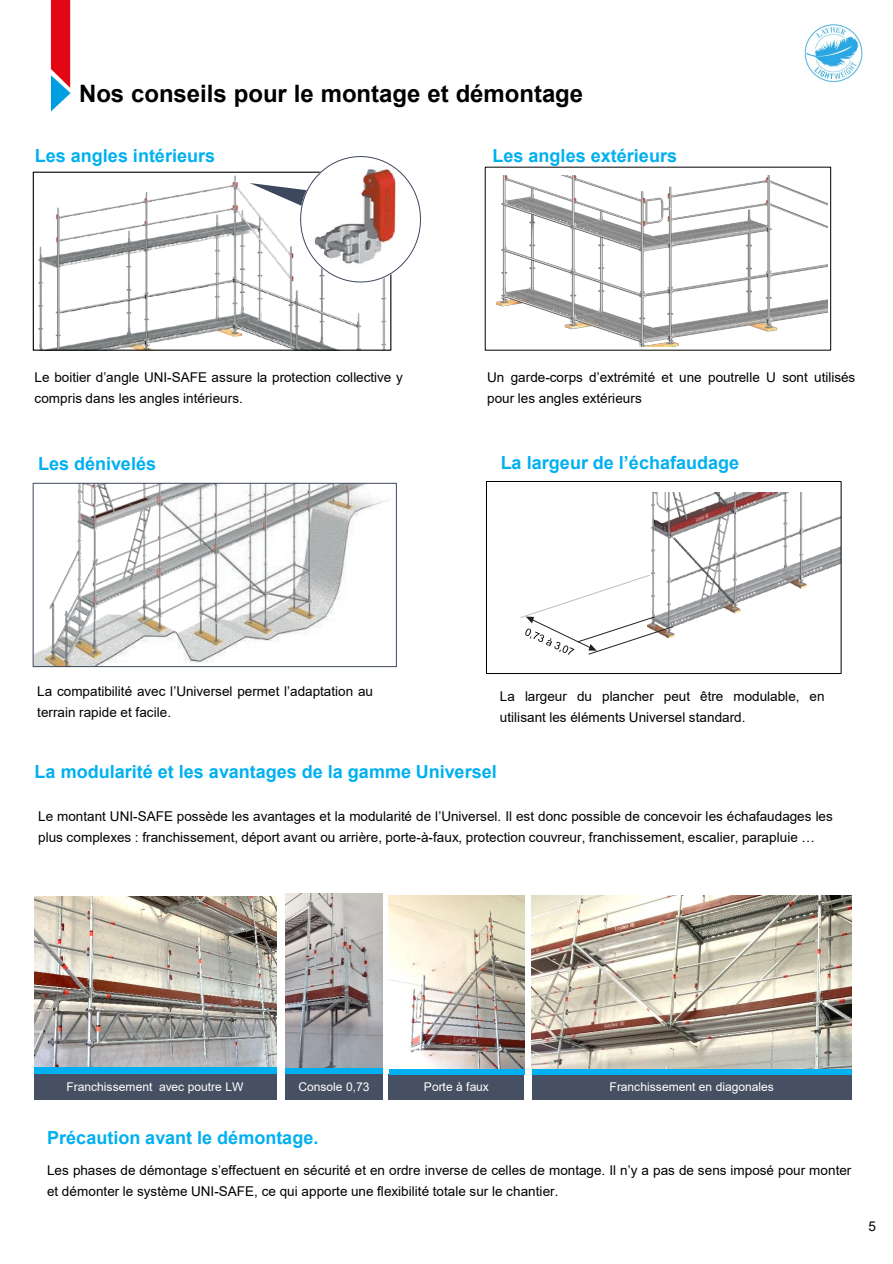
<style>
.page{position:relative;width:893px;height:1264px;background:#fff}
.page>*{position:absolute;margin:0;border:0;box-sizing:border-box;transform-origin:0 0}
.t1{font:700 24px "Arial";color:#000}
.t2{font:700 18px "Arial";color:#00b0f0}
.t3{font:13.5px/21px "Arial";letter-spacing:.005em;color:#000}
.t4{font:12px "Arial";letter-spacing:-.005em;color:#fff}
</style>
<div class="page">
<svg style="left:51px;top:0;width:20px;height:111px;background:#c3465a"></svg>
<img style="left:35px;top:485px;width:355px;height:179px">
<div style="left:33px;top:483px;width:364px;height:183px;border:1px solid #3d475e"></div>
<img style="left:38px;top:175px;width:349px;height:173px">
<div style="left:33px;top:172px;width:358px;height:178px;border:1px solid #000"></div>
<svg style="left:249px;top:156px;width:172px;height:127px"></svg>
<img style="left:651px;top:492px;width:188px;height:145px">
<div style="left:486px;top:481px;width:355px;height:192px;border:1px solid #000"></div>
<img style="left:804px;top:24px;width:59px;height:59px">
<img style="left:496px;top:176px;width:331px;height:170px">
<img style="left:532px;top:895px;width:319px;height:173px">
<svg style="left:520px;top:574px;width:154px;height:81px"></svg>
<img style="left:34px;top:896px;width:242px;height:171px">
<img style="left:285px;top:893px;width:98px;height:175px">
<img style="left:389px;top:895px;width:135px;height:173px">
<div style="left:34px;top:1073px;width:242px;height:26px;background:#474f63"></div>
<div style="left:285px;top:1073px;width:98px;height:26px;background:#474f63"></div>
<div style="left:388px;top:1073px;width:136px;height:26px;background:#474f63"></div>
<div style="left:532px;top:1073px;width:319px;height:26px;background:#474f63"></div>
<div style="left:34px;top:1067px;width:242px;height:7px;background:#00b0f0"></div>
<div style="left:285px;top:1068px;width:98px;height:5px;background:#00b0f0"></div>
<div style="left:388px;top:1068px;width:136px;height:6px;background:#00b0f0"></div>
<div style="left:532px;top:1068px;width:319px;height:6px;background:#00b0f0"></div>
<p class="t1" style="left:79px;top:77px;width:505px">Nos conseils pour le montage et démontage</p>
<p class="t2" style="left:35px;top:143px;width:182px">Les angles intérieurs</p>
<p class="t2" style="left:492px;top:143px;width:186px">Les angles extérieurs</p>
<p class="t3" style="left:35px;top:367px;width:370px">Le boitier d’angle UNI-SAFE assure la protection collective y compris dans les angles intérieurs.</p>
<p class="t3" style="left:487px;top:367px;width:370px">Un garde-corps d’extrémité et une poutrelle U sont utilisés pour les angles extérieurs</p>
<p class="t2" style="left:38px;top:450px;width:120px">Les dénivelés</p>
<p class="t2" style="left:500px;top:449px;width:240px">La largeur de l’échafaudage</p>
<p class="t3" style="left:37px;top:680px;width:337px">La compatibilité avec l’Universel permet l’adaptation au terrain rapide et facile.</p>
<p class="t3" style="left:499px;top:685px;width:326px">La largeur du plancher peut être modulable, en utilisant les éléments Universel standard.</p>
<p class="t2" style="left:35px;top:758px;width:464px">La modularité et les avantages de la gamme Universel</p>
<p class="t3" style="left:38px;top:805px;width:796px">Le montant UNI-SAFE possède les avantages et la modularité de l’Universel. Il est donc possible de concevoir les échafaudages les plus complexes : franchissement, déport avant ou arrière, porte-à-faux, protection couvreur, franchissement, escalier, parapluie …</p>
<p class="t4" style="left:66px;top:1078px;width:178px">Franchissement avec poutre LW</p>
<p class="t4" style="left:298px;top:1078px;width:73px">Console 0,73</p>
<p class="t4" style="left:424px;top:1078px;width:67px">Porte à faux</p>
<p class="t4" style="left:609px;top:1078px;width:166px">Franchissement en diagonales</p>
<p class="t2" style="left:47px;top:1124px;width:273px">Précaution avant le démontage.</p>
<p class="t3" style="left:47px;top:1159px;width:805px">Les phases de démontage s’effectuent en sécurité et en ordre inverse de celles de montage. Il n’y a pas de sens imposé pour monter et démonter le système UNI-SAFE, ce qui apporte une flexibilité totale sur le chantier.</p>
<p class="t3" style="left:868px;top:1215px;width:9px">5</p>
</div>
